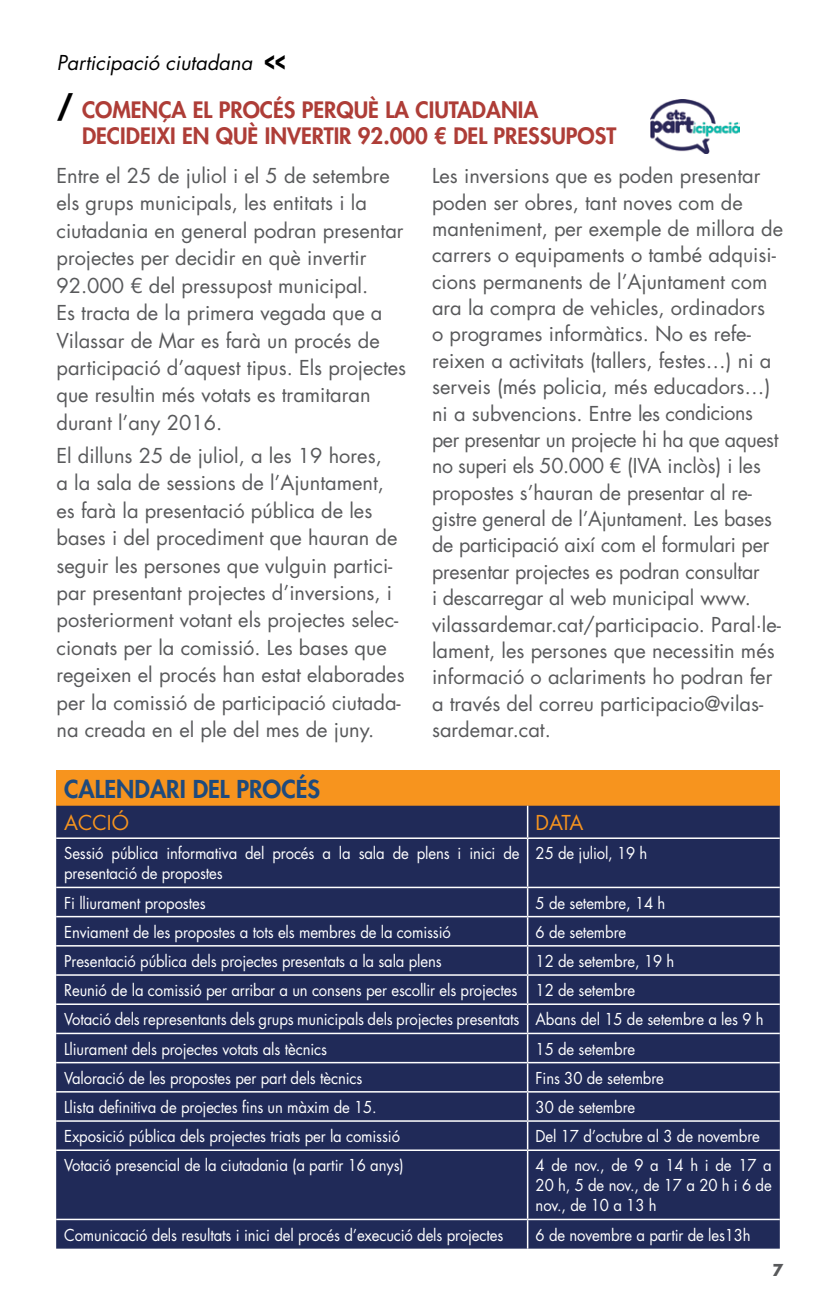
<style>
.page{position:relative;width:840px;height:1304px;background:#fff}
.page>*{position:absolute;margin:0;border:0;box-sizing:border-box;transform-origin:0 0}
.t1{font:800 24px "Futura Std";color:#1e4a7d}
.t2{font:800 22px/26px "Futura Std";color:#ae3d37}
.t3{font:20px/26.4px "Futura Std";color:#58595b}
.t4{font:italic 20px "Futura Std";color:#000}
.t5{font:20px "Futura Std";color:#f7941e}
.t6{font:16px/20px "Futura Std";letter-spacing:-.01em;color:#fff;scale:.93 1}
.t7{font:700 16px "Futura Std";color:#58595b}
.s1{font-weight:800;font-style:normal;font-size:30px}
.s2{font-weight:700;font-size:30px;color:#000}
</style>
<div class="page">
<div style="left:56px;top:770px;width:723px;height:36px;background:#f7941e"></div>
<div style="left:56px;top:806px;width:723px;height:443px;background:#202a58"></div>
<hr style="left:526px;top:806px;width:2px;height:31px;background:#fff">
<hr style="left:56px;top:837px;width:471px;height:2px;background:#fff">
<hr style="left:527px;top:837px;width:252px;height:2px;background:#fff">
<hr style="left:526px;top:839px;width:2px;height:48px;background:#fff">
<hr style="left:56px;top:887px;width:471px;height:1px;background:#fff">
<hr style="left:527px;top:887px;width:252px;height:1px;background:#fff">
<hr style="left:526px;top:888px;width:2px;height:28px;background:#fff">
<hr style="left:56px;top:916px;width:471px;height:1px;background:#fff">
<hr style="left:527px;top:916px;width:252px;height:1px;background:#fff">
<hr style="left:526px;top:917px;width:2px;height:28px;background:#fff">
<hr style="left:56px;top:945px;width:471px;height:2px;background:#fff">
<hr style="left:527px;top:945px;width:252px;height:2px;background:#fff">
<hr style="left:526px;top:947px;width:2px;height:27px;background:#fff">
<hr style="left:56px;top:974px;width:471px;height:2px;background:#fff">
<hr style="left:527px;top:974px;width:252px;height:2px;background:#fff">
<hr style="left:526px;top:976px;width:2px;height:27px;background:#fff">
<hr style="left:56px;top:1003px;width:471px;height:2px;background:#fff">
<hr style="left:527px;top:1003px;width:252px;height:2px;background:#fff">
<hr style="left:526px;top:1005px;width:2px;height:28px;background:#fff">
<hr style="left:56px;top:1033px;width:471px;height:1px;background:#fff">
<hr style="left:527px;top:1033px;width:252px;height:1px;background:#fff">
<hr style="left:526px;top:1034px;width:2px;height:28px;background:#fff">
<hr style="left:56px;top:1062px;width:471px;height:1px;background:#fff">
<hr style="left:527px;top:1062px;width:252px;height:1px;background:#fff">
<hr style="left:526px;top:1063px;width:2px;height:28px;background:#fff">
<hr style="left:56px;top:1091px;width:471px;height:2px;background:#fff">
<hr style="left:527px;top:1091px;width:252px;height:2px;background:#fff">
<hr style="left:526px;top:1093px;width:2px;height:27px;background:#fff">
<hr style="left:56px;top:1120px;width:471px;height:2px;background:#fff">
<hr style="left:527px;top:1120px;width:252px;height:2px;background:#fff">
<hr style="left:526px;top:1122px;width:2px;height:27px;background:#fff">
<hr style="left:56px;top:1149px;width:471px;height:2px;background:#fff">
<hr style="left:527px;top:1149px;width:252px;height:2px;background:#fff">
<hr style="left:526px;top:1151px;width:2px;height:68px;background:#fff">
<hr style="left:56px;top:1219px;width:471px;height:1px;background:#fff">
<hr style="left:527px;top:1219px;width:252px;height:1px;background:#fff">
<hr style="left:526px;top:1220px;width:2px;height:29px;background:#fff">
<img style="left:650px;top:99px;width:89px;height:54px">
<p class="t4" style="left:57px;top:50px;width:230px">Participació ciutadana <span class="s1">&lt;&lt;</span></p>
<p class="t2" style="left:82px;top:96px;width:535px;text-indent:-26px"><span class="s2">/</span> COMENÇA EL PROCÉS PERQUÈ LA CIUTADANIA<br>DECIDEIXI EN QUÈ INVERTIR 92.000 € DEL PRESSUPOST</p>
<p class="t3" style="left:56px;top:162px;width:351px;line-height:27.4px">Entre el 25 de juliol i el 5 de setembre els grups municipals, les entitats i la ciutadania en general podran presentar projectes per decidir en què invertir 92.000 € del pressupost municipal.<br>Es tracta de la primera vegada que a Vilassar de Mar es farà un procés de participació d’aquest tipus. Els projectes que resultin més votats es tramitaran durant l’any 2016.</p>
<p class="t3" style="left:56px;top:442px;width:349px;line-height:27.4px">El dilluns 25 de juliol, a les 19 hores,<br>a la sala de sessions de l’Ajuntament, es farà la presentació pública de les bases i del procediment que hauran de seguir les persones que vulguin partici&shy;par presentant projectes d’inversions, i posteriorment votant els projectes selec&shy;cionats per la comissió. Les bases que regeixen el procés han estat elaborades per la comissió de participació ciutada&shy;na creada en el ple del mes de juny.</p>
<p class="t3" style="left:432px;top:163px;width:352px">Les inversions que es poden presentar poden ser obres, tant noves com de manteniment, per exemple de millora de carrers o equipaments o també adquisi&shy;cions permanents de l’Ajuntament com ara la compra de vehicles, ordinadors<br>o programes informàtics. No es refe&shy;reixen a activitats (tallers, festes…) ni a serveis (més policia, més educadors…) ni a subvencions. Entre les condicions per presentar un projecte hi ha que aquest no superi els 50.000 € (IVA inclòs) i les propostes s’hauran de presentar al re&shy;gistre general de l’Ajuntament. Les bases de participació així com el formulari per presentar projectes es podran consultar<br>i descarregar al web municipal www. vilassardemar.cat/participacio. Paral·le&shy;lament, les persones que necessitin més informació o aclariments ho podran fer a través del correu participacio@vilas&shy;sardemar.cat.</p>
<p class="t1" style="left:64px;top:774px;width:257px">CALENDARI DEL PROCÉS</p>
<p class="t5" style="left:64px;top:810px;width:66px">ACCIÓ</p>
<p class="t5" style="left:535px;top:810px;width:49px">DATA</p>
<p class="t6" style="left:64px;top:844px;width:491px">Sessió pública informativa del procés a la sala de plens i inici de presentació de propostes</p>
<p class="t6" style="left:535px;top:844px;width:122px">25 de juliol, 19 h</p>
<p class="t6" style="left:64px;top:893px;width:154px">Fi lliurament propostes</p>
<p class="t6" style="left:535px;top:893px;width:141px">5 de setembre, 14 h</p>
<p class="t6" style="left:64px;top:922px;width:417px">Enviament de les propostes a tots els membres de la comissió</p>
<p class="t6" style="left:535px;top:922px;width:99px">6 de setembre</p>
<p class="t6" style="left:64px;top:951px;width:407px">Presentació pública dels projectes presentats a la sala plens</p>
<p class="t6" style="left:64px;top:947px;width:753px;line-height:29.2px;text-indent:471px">12 de setembre, 19 h<br>Reunió de la comissió per arribar a un consens per escollir els projectes 12 de setembre<br>Votació dels representants dels grups municipals dels projectes presentats Abans del 15 de setembre a les 9 h Lliurament dels projectes votats als tècnics</p>
<p class="t6" style="left:535px;top:1039px;width:109px">15 de setembre</p>
<p class="t6" style="left:64px;top:1068px;width:322px">Valoració de les propostes per part dels tècnics</p>
<p class="t6" style="left:535px;top:1068px;width:139px">Fins 30 de setembre</p>
<p class="t6" style="left:64px;top:1097px;width:337px">Llista definitiva de projectes fins un màxim de 15.</p>
<p class="t6" style="left:535px;top:1097px;width:109px">30 de setembre</p>
<p class="t6" style="left:64px;top:1126px;width:362px">Exposició pública dels projectes triats per la comissió</p>
<p class="t6" style="left:535px;top:1126px;width:242px">Del 17 d’octubre al 3 de novembre</p>
<p class="t6" style="left:64px;top:1156px;width:366px">Votació presencial de la ciutadania (a partir 16 anys)</p>
<p class="t6" style="left:535px;top:1156px;width:255px;text-align:justify">4 de nov., de 9 a 14 h i de 17 a 20 h, 5 de nov., de 17 a 20 h i 6 de nov., de 10 a 13 h</p>
<p class="t6" style="left:64px;top:1225px;width:473px">Comunicació dels resultats i inici del procés d’execució dels projectes</p>
<p class="t6" style="left:535px;top:1225px;width:233px">6 de novembre a partir de les13h</p>
<p class="t7" style="left:772px;top:1259px;width:12px">7</p>
</div>
